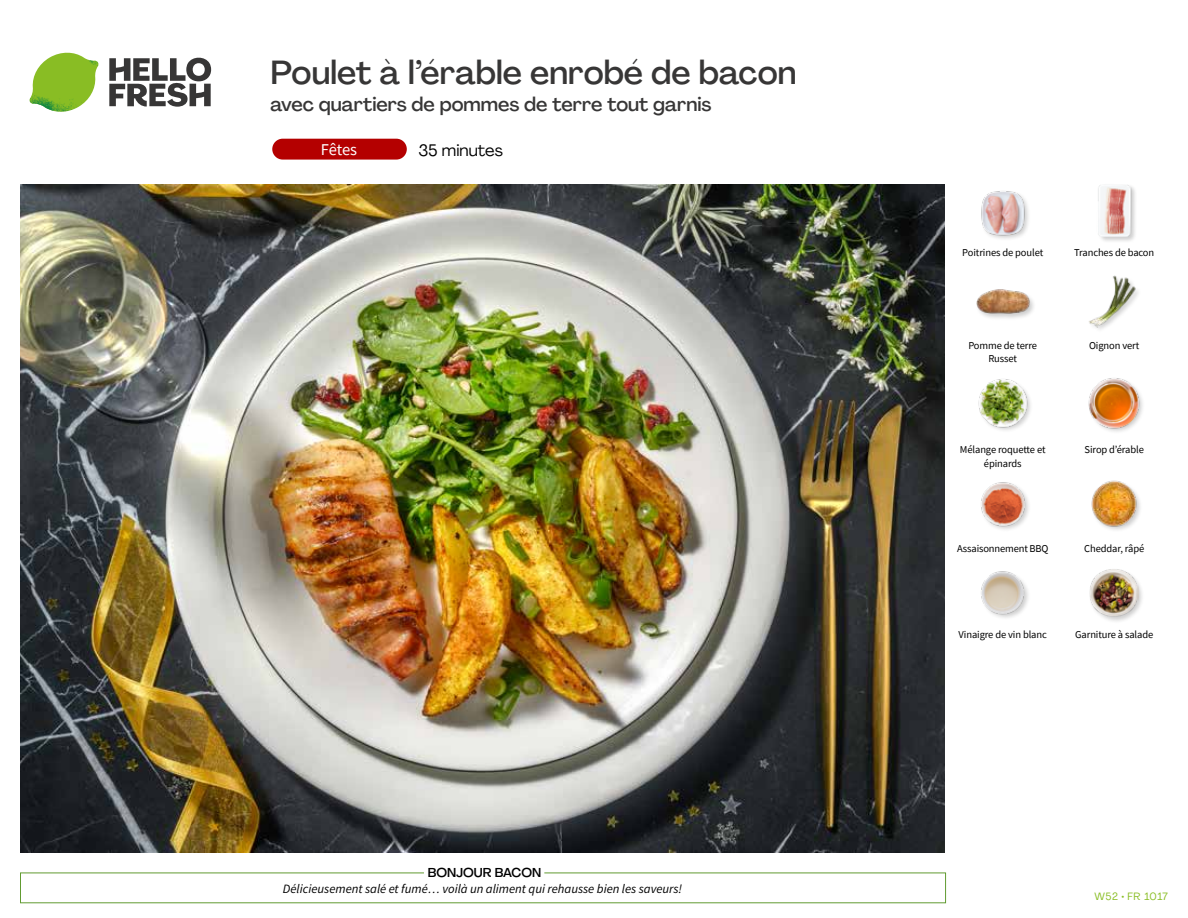
<style>
.page{position:relative;width:1188px;height:918px;background:#fff}
.page>*{position:absolute;margin:0;border:0;box-sizing:border-box;transform-origin:0 0}
.t1{font:500 33px "Agrandir";color:#373636}
.t2{font:500 19.5px "Agrandir";color:#373636}
.t3{font:16.5px "Agrandir";color:#000}
.t4{font:16.5px "Source Sans Pro";letter-spacing:-.01em;color:#fff}
.t5{font:italic 12.75px "Source Sans Pro";color:#000}
.t6{font:500 12.75px "Agrandir";color:#000}
.t7{font:10.5px/13.5px "Source Sans Pro";letter-spacing:-.01em;color:#000;text-align:center}
.t8{font:10.5px "Agrandir";letter-spacing:.045em;color:#89bd24}
</style>
<div class="page">
<svg style="left:109px;top:57px;width:102px;height:50px"></svg>
<svg style="left:34px;top:53px;width:62px;height:40px"></svg>
<img style="left:67px;top:53px;width:32px;height:26px">
<img style="left:33px;top:75px;width:59px;height:11px">
<img style="left:29px;top:79px;width:61px;height:33px">
<img style="left:65px;top:86px;width:27px;height:25px">
<img style="left:21px;top:184px;width:924px;height:668px">
<div style="left:272px;top:139px;width:135px;height:21px;background:#b40000;border-radius:10px"></div>
<div style="left:1089px;top:568px;width:56px;height:56px;background:#000;opacity:.2"></div>
<img style="left:1090px;top:568px;width:49px;height:49px">
<img style="left:981px;top:571px;width:47px;height:47px">
<img style="left:1091px;top:480px;width:49px;height:50px">
<img style="left:981px;top:482px;width:48px;height:48px">
<img style="left:1088px;top:378px;width:55px;height:54px">
<img style="left:978px;top:379px;width:53px;height:51px">
<img style="left:1089px;top:275px;width:49px;height:55px">
<div style="left:975px;top:288px;width:61px;height:33px;background:#000;opacity:.2"></div>
<img style="left:975px;top:288px;width:56px;height:29px">
<div style="left:1098px;top:183px;width:39px;height:60px;background:#000;opacity:.2"></div>
<img style="left:1098px;top:184px;width:39px;height:53px">
<img style="left:981px;top:191px;width:48px;height:48px">
<h1 class="t1" style="left:271px;top:52px;width:527px">Poulet à l’érable enrobé de bacon</h1>
<h2 class="t2" style="left:271px;top:92px;width:443px">avec quartiers de pommes de terre tout garnis</h2>
<h3 class="t4" style="left:321px;top:139px;width:38px">Fêtes</h3>
<h3 class="t3" style="left:418px;top:140px;width:86px">35 minutes</h3>
<p class="t6" style="left:428px;top:864px;width:115px">BONJOUR BACON</p>
<p class="t5" style="left:283px;top:881px;width:401px">Délicieusement salé et fumé… voilà un aliment qui rehausse bien les saveurs!</p>
<p class="t7" style="left:962px;top:246px;width:82px">Poitrines de poulet</p>
<p class="t7" style="left:1074px;top:246px;width:82px">Tranches de bacon</p>
<p class="t7" style="left:968px;top:338px;width:70px">Pomme de terre<br>Russet</p>
<p class="t7" style="left:1089px;top:338px;width:52px">Oignon vert</p>
<p class="t7" style="left:960px;top:443px;width:87px">Mélange roquette et épinards</p>
<p class="t7" style="left:957px;top:542px;width:93px">AssaisonnementBBQ</p>
<p class="t7" style="left:1085px;top:443px;width:61px">Sirop d’érable</p>
<p class="t7" style="left:1084px;top:542px;width:62px">Cheddar, râpé</p>
<p class="t7" style="left:959px;top:628px;width:90px">Vinaigre de vin blanc</p>
<p class="t7" style="left:1075px;top:628px;width:80px">Garniture à salade</p>
<p class="t8" style="left:1095px;top:890px;width:75px">W52 • FR 1017</p>
</div>
